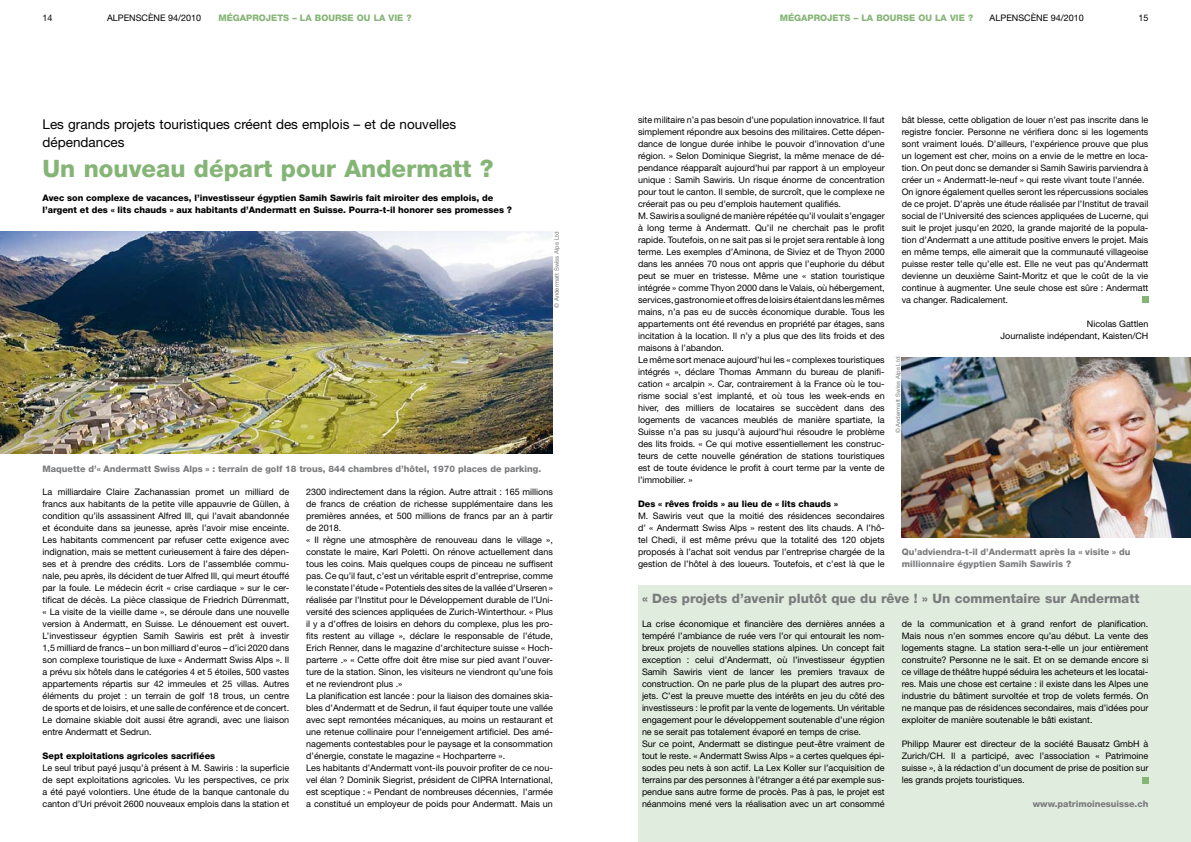
<style>
.page{position:relative;width:1191px;height:842px;background:#fff}
.page>*{position:absolute;margin:0;border:0;box-sizing:border-box;transform-origin:0 0}
.t1{font:800 24px "Helvetica Neue LT Pro";color:#85b576}
.t2{font:13.5px/18px "Helvetica Neue LT Pro";color:#000}
.t3{font:800 13px "Helvetica Neue LT Pro";color:#7b7c7e}
.t4{font:9px/12px "Helvetica Neue LT Pro";color:#000}
.t5{font:800 9px/12px "Helvetica Neue LT Pro";color:#7b7c7e}
.t6{font:800 9px/12px "Helvetica Neue LT Pro";color:#000}
.t7{font:800 9px "Helvetica Neue LT Pro";color:#85b576}
.t8{font:6px "Helvetica Neue LT Pro";color:#7b7c7e}
.s1{font-weight:800}
</style>
<div class="page">
<div style="left:638px;top:585px;width:553px;height:257px;background:#e0ecdd"></div>
<img style="left:0;top:231px;width:553px;height:222px">
<img style="left:901px;top:357px;width:290px;height:180px">
<div style="left:1141px;top:777px;width:7px;height:6px;background:#85b576"></div>
<div style="left:1141px;top:297px;width:7px;height:6px;background:#85b576"></div>
<p class="t4" style="left:43px;top:12px;width:12px">14</p>
<p class="t4" style="left:107px;top:12px;width:96px">ALPENSCÈNE 94/2010</p>
<p class="t7" style="left:218px;top:13px;width:29px">Mégapro</p>
<p class="t7" style="left:266px;top:13px;width:13px">jets</p>
<p class="t7" style="left:292px;top:13px;width:50px">– la bourse</p>
<p class="t7" style="left:357px;top:13px;width:56px">ou la vie ?</p>
<p class="t7" style="left:780px;top:13px;width:29px">Mégapro</p>
<p class="t7" style="left:827px;top:13px;width:13px">jets</p>
<p class="t7" style="left:853px;top:13px;width:50px">– la bourse</p>
<p class="t7" style="left:918px;top:13px;width:56px">ou la vie ?</p>
<p class="t4" style="left:989px;top:12px;width:96px">ALPENSCÈNE 94/2010</p>
<p class="t4" style="left:1138px;top:12px;width:12px">15</p>
<p class="t2" style="left:43px;top:115px;width:415px">Les grands projets touristiques créent des emplois – et de nouvelles dépendances</p>
<p class="t1" style="left:43px;top:155px;width:452px">Un nouveau départ pour Andermatt ?</p>
<p class="t6" style="left:43px;top:192px;width:471px">Avec son complexe de vacances, l’investisseur égyptien Samih Sawiris fait miroiter des emplois, de l’argent et des « lits chauds » aux habitants d’Andermatt en Suisse. Pourra-t-il honorer ses promesses ?</p>
<p class="t8" style="left:553px;top:308px;width:78px;rotate:-90deg">© Andermatt Swiss Alps Ltd</p>
<p class="t5" style="left:43px;top:463px;width:500px">Maquette d’« Andermatt Swiss Alps » : terrain de golf 18 trous, 844 chambres d’hôtel, 1970 places de parking.</p>
<p class="t4" style="left:43px;top:486px;width:248px;text-align:justify">La milliardaire Claire Zachanassian promet un milliard de francs aux habitants de la petite ville appauvrie de Güllen, à condition qu’ils assassinent Alfred Ill, qui l’avait abandonnée et éconduite dans sa jeunesse, après l’avoir mise enceinte.<br>Les habitants commencent par refuser cette exigence avec indignation, mais se mettent curieusement à faire des dépen&shy;ses et à prendre des crédits. Lors de l’assemblée commu&shy;nale, peu après, ils décident de tuer Alfred Ill, qui meurt étouffé par la foule. Le médecin écrit « crise cardiaque » sur le cer&shy;tificat de décès. La pièce classique de Friedrich Dürrenmatt, « La visite de la vieille dame », se déroule dans une nouvelle version à Andermatt, en Suisse. Le dénouement est ouvert.<br>L’investisseur égyptien Samih Sawiris est prêt à investir 1,5 milliard de francs – un bon milliard d’euros – d’ici 2020 dans son complexe touristique de luxe « Andermatt Swiss Alps ». Il a prévu six hôtels dans le catégories 4 et 5 étoiles, 500 vastes appartements répartis sur 42 immeules et 25 villas. Autres éléments du projet : un terrain de golf 18 trous, un centre de sports et de loisirs, et une salle de conférence et de concert.<br>Le domaine skiable doit aussi être agrandi, avec une liaison entre Andermatt et Sedrun.</p>
<p class="t4" style="left:43px;top:750px;width:248px"><span class="s1">Sept exploitations agricoles sacrifiées<br></span>Le seul tribut payé jusqu’à présent à M. Sawiris : la superficie de sept exploitations agricoles. Vu les perspectives, ce prix a été payé volontiers. Une étude de la banque cantonale du canton d’Uri prévoit 2600 nouveaux emplois dans la station et</p>
<p class="t4" style="left:306px;top:486px;width:248px">2300 indirectement dans la région. Autre attrait : 165 millions de francs de création de richesse supplémentaire dans les premières années, et 500 millions de francs par an à partir de 2018.<br>« Il règne une atmosphère de renouveau dans le village », constate le maire, Karl Poletti. On rénove actuellement dans tous les coins. Mais quelques coups de pinceau ne suffisent pas. Ce qu’il faut, c’est un véritable esprit d’entreprise, comme le constate l’étude « Potentiels des sites de la vallée d’Urseren » réalisée par l’Institut pour le Développement durable de l’Uni&shy;versité des sciences appliquées de Zurich-Winterthour. « Plus il y a d’offres de loisirs en dehors du complexe, plus les pro&shy;fits restent au village », déclare le responsable de l’étude, Erich Renner, dans le magazine d’architecture suisse « Hoch&shy;parterre .» « Cette offre doit être mise sur pied avant l’ouver&shy;ture de la station. Sinon, les visiteurs ne viendront qu’une fois et ne reviendront plus .»<br>La planification est lancée : pour la liaison des domaines skia&shy;bles d’Andermatt et de Sedrun, il faut équiper toute une vallée avec sept remontées mécaniques, au moins un restaurant et une retenue collinaire pour l’enneigement artificiel. Des amé&shy;nagements contestables pour le paysage et la consommation d’énergie, constate le magazine « Hochparterre ».<br>Les habitants d’Andermatt vont-ils pouvoir profiter de ce nou&shy;vel élan ? Dominik Siegrist, président de CIPRA International, est sceptique : « Pendant de nombreuses décennies, l’armée a constitué un employeur de poids pour Andermatt. Mais un</p>
<p class="t4" style="left:638px;top:114px;width:248px">site militaire n’a pas besoin d’une population innovatrice. Il faut simplement répondre aux besoins des militaires. Cette dépen&shy;dance de longue durée inhibe le pouvoir d’innovation d’une région. » Selon Dominique Siegrist, la même menace de dé&shy;pendance réapparaît aujourd’hui par rapport à un employeur unique : Samih Sawiris. Un risque énorme de concentration pour tout le canton. Il semble, de surcroît, que le complexe ne créerait pas ou peu d’emplois hautement qualifiés.<br>M. Sawiris a souligné de manière répétée qu’il voulait s’engager à long terme à Andermatt. Qu’il ne cherchait pas le profit rapide. Toutefois, on ne sait pas si le projet sera rentable à long terme. Les exemples d’Aminona, de Siviez et de Thyon 2000 dans les années 70 nous ont appris que l’euphorie du début peut se muer en tristesse. Même une « station touristique intégrée » comme Thyon 2000 dans le Valais, où hébergement, services, gastronomie et offres de loisirs étaient dans les mêmes mains, n’a pas eu de succès économique durable. Tous les appartements ont été revendus en propriété par étages, sans incitation à la location. Il n’y a plus que des lits froids et des maisons à l’abandon.<br>Le même sort menace aujourd’hui les « complexes touristiques intégrés », déclare Thomas Ammann du bureau de planifi&shy;cation « arcalpin ». Car, contrairement à la France où le tou&shy;risme social s’est implanté, et où tous les week-ends en hiver, des milliers de locataires se succèdent dans des logements de vacances meublés de manière spartiate, la Suisse n’a pas su jusqu’à aujourd’hui résoudre le problème des lits froids. « Ce qui motive essentiellement les construc&shy;teurs de cette nouvelle génération de stations touristiques est de toute évidence le profit à court terme par la vente de l’immobilier. »</p>
<p class="t4" style="left:638px;top:498px;width:248px"><span class="s1">Des « rêves froids » au lieu de « lits chauds »<br></span>M. Sawiris veut que la moitié des résidences secondaires d’ « Andermatt Swiss Alps » restent des lits chauds. A l’hô&shy;tel Chedi, il est même prévu que la totalité des 120 objets proposés à l’achat soit vendus par l’entreprise chargée de la gestion de l’hôtel à des loueurs. Toutefois, et c’est là que le</p>
<p class="t4" style="left:901px;top:114px;width:248px">bât blesse, cette obligation de louer n’est pas inscrite dans le registre foncier. Personne ne vérifiera donc si les logements sont vraiment loués. D’ailleurs, l’expérience prouve que plus un logement est cher, moins on a envie de le mettre en loca&shy;tion. On peut donc se demander si Samih Sawiris parviendra à créer un « Andermatt-le-neuf » qui reste vivant toute l’année.<br>On ignore également quelles seront les répercussions sociales de ce projet. D’après une étude réalisée par l’Institut de travail social de l’Université des sciences appliquées de Lucerne, qui suit le projet jusqu’en 2020, la grande majorité de la popula&shy;tion d’Andermatt a une attitude positive envers le projet. Mais en même temps, elle aimerait que la communauté villageoise puisse rester telle qu’elle est. Elle ne veut pas qu’Andermatt devienne un deuxième Saint-Moritz et que le coût de la vie continue à augmenter. Une seule chose est sûre : Andermatt va changer. Radicalement.</p>
<p class="t4" style="left:1000px;top:318px;width:149px;text-align:right">Nicolas Gattlen<br>Journaliste indépendant, Kaisten/CH</p>
<p class="t8" style="left:894px;top:433px;width:78px;rotate:-90deg">© Andermatt Swiss Alps Ltd</p>
<p class="t5" style="left:901px;top:546px;width:230px">Qu’adviendra-t-il d’Andermatt après la « visite » du millionnaire égyptien Samih Sawiris ?</p>
<p class="t3" style="left:642px;top:591px;width:499px">« Des projets d’avenir plutôt que du rêve ! » Un commentaire sur Andermatt</p>
<p class="t4" style="left:642px;top:618px;width:244px">La crise économique et financière des dernières années a tempéré l’ambiance de ruée vers l’or qui entourait les nom&shy;breux projets de nouvelles stations alpines. Un concept fait exception : celui d’Andermatt, où l’investisseur égyptien Samih Sawiris vient de lancer les premiers travaux de construction. On ne parle plus de la plupart des autres pro&shy;jets. C’est la preuve muette des intérêts en jeu du côté des investisseurs : le profit par la vente de logements. Un véritable engagement pour le développement soutenable d’une région ne se serait pas totalement évaporé en temps de crise.<br>Sur ce point, Andermatt se distingue peut-être vraiment de tout le reste. « Andermatt Swiss Alps » a certes quelques épi&shy;sodes peu nets à son actif. La Lex Koller sur l’acquisition de terrains par des personnes à l’étranger a été par exemple sus&shy;pendue sans autre forme de procès. Pas à pas, le projet est néanmoins mené vers la réalisation avec un art consommé</p>
<p class="t4" style="left:901px;top:618px;width:248px;text-align:justify">de la communication et à grand renfort de planification.<br>Mais nous n’en sommes encore qu’au début. La vente des logements stagne. La station sera-t-elle un jour entièrement construite? Personne ne le sait. Et on se demande encore si ce village de théâtre huppé séduira les acheteurs et les locatai&shy;res. Mais une chose est certaine : il existe dans les Alpes une industrie du bâtiment survoltée et trop de volets fermés. On ne manque pas de résidences secondaires, mais d’idées pour exploiter de manière soutenable le bâti existant.</p>
<p class="t4" style="left:901px;top:738px;width:248px;text-align:justify">Philipp Maurer est directeur de la société Bausatz GmbH à Zurich/CH. Il a participé, avec l’association « Patrimoine suisse », à la rédaction d’un document de prise de position sur les grands projets touristiques.</p>
<p class="t5" style="left:1032px;top:798px;width:117px">www.patrimoinesuisse.ch</p>
</div>
